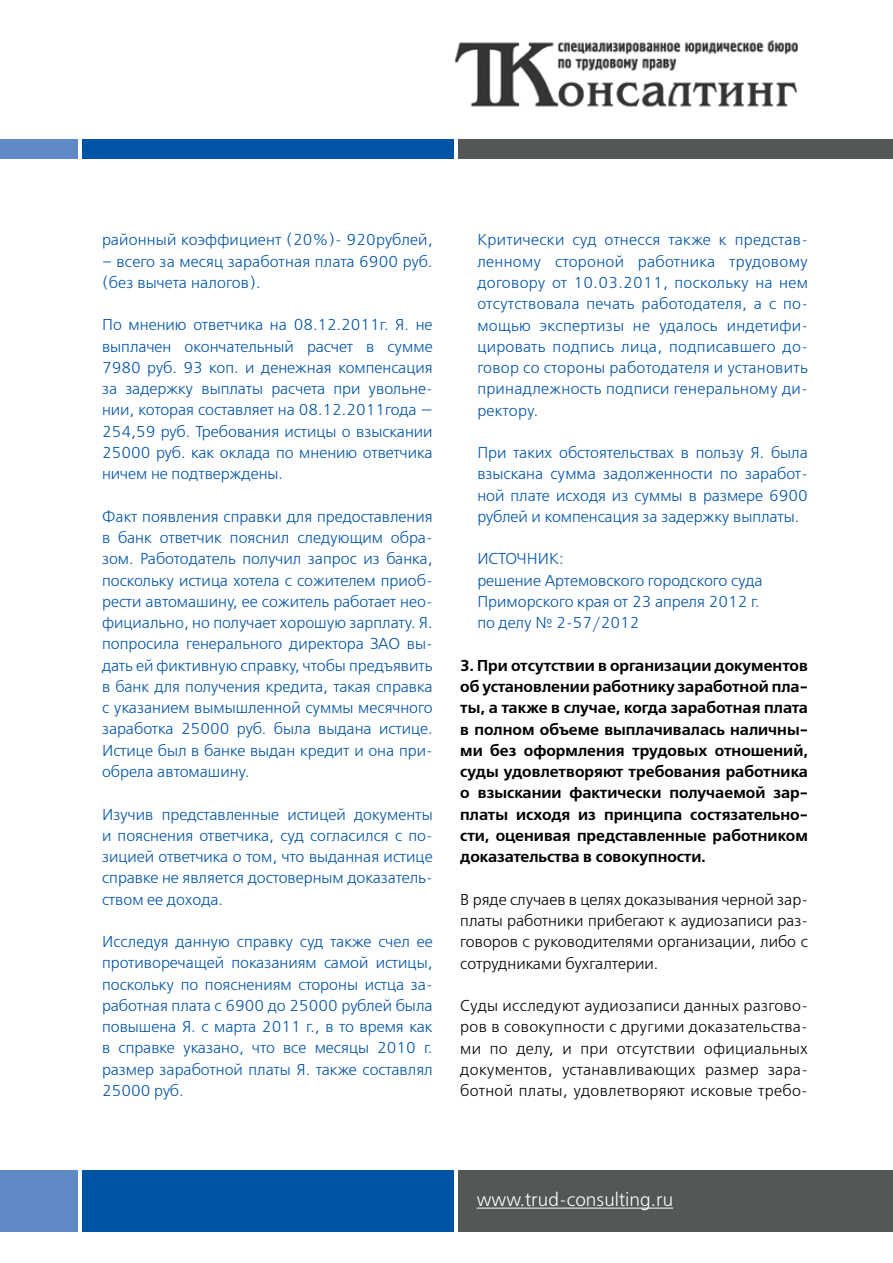
<style>
.page{position:relative;width:893px;height:1263px;background:#fff}
.page>*{position:absolute;margin:0;border:0;box-sizing:border-box;transform-origin:0 0}
.t1{font:18.75px "Free Set C";color:#fff}
.t2{font:15.75px/21.3px "Free Set C";color:#0054a6;text-align:justify}
.t3{font:700 15.75px/21.3px "Free Set C";color:#000;text-align:justify}
.t4{font:15.75px/21.3px "Free Set C";letter-spacing:.005em;color:#000;text-align:justify}
</style>
<div class="page">
<img style="left:454px;top:40px;width:344px;height:67px">
<div style="left:0;top:139px;width:78px;height:20px;background:#5f89c7"></div>
<div style="left:83px;top:139px;width:371px;height:20px;background:#0054a6"></div>
<div style="left:458px;top:139px;width:435px;height:20px;background:#545757"></div>
<div style="left:0;top:1170px;width:78px;height:62px;background:#5f89c7"></div>
<div style="left:83px;top:1170px;width:371px;height:62px;background:#0054a6"></div>
<div style="left:458px;top:1170px;width:435px;height:62px;background:#545757"></div>
<hr style="left:477px;top:1207px;width:196px;height:1px;background:#fff">
<p class="t2" style="left:102px;top:230px;width:332px">районный коэффициент (20%)- 920рублей,</p>
<p class="t2" style="left:102px;top:251px;width:332px">– всего за месяц заработная плата 6900 руб. (без вычета налогов).</p>
<p class="t2" style="left:102px;top:315px;width:332px">По мнению ответчика на 08.12.2011г. Я. не выплачен окончательный расчет в сумме 7980 руб. 93 коп. и денежная компенсация за задержку выплаты расчета при увольне&shy;нии, которая составляет на 08.12.2011года — 254,59 руб. Требования истицы о взыскании 25000 руб. как оклада по мнению ответчика ничем не подтверждены.</p>
<p class="t2" style="left:102px;top:506px;width:332px">Факт появления справки для предоставления в банк ответчик пояснил следующим обра&shy;зом. Работодатель получил запрос из банка, поскольку истица хотела с сожителем приоб&shy;рести автомашину, ее сожитель работает нео&shy;фициально, но получает хорошую зарплату. Я. попросила генерального директора ЗАО</p>
<p class="t2" style="left:102px;top:634px;width:332px;text-indent:305px">вы&shy;дать ей фиктивную справку, чтобы предъявить в банк для получения кредита, такая справка с указанием вымышленной суммы месячного заработка 25000 руб. была выдана истице.<br>И стице был в банке выдан кредит и она при&shy;обрела автомашину.</p>
<p class="t2" style="left:102px;top:804px;width:332px">Изучив представленные истицей документы и пояснения ответчика, суд согласился с по&shy;зицией ответчика о том, что выданная истице справке не является достоверным доказатель&shy;ством ее дохода.</p>
<p class="t2" style="left:102px;top:931px;width:332px">И сследуя данную справку суд также счел ее противоречащей показаниям самой истицы, поскольку по пояснениям стороны истца за&shy;работная плата с 6900 до 25000 рублей была повышена Я. с марта 2011 г., в то время как в справке указано, что все месяцы 2010 г. размер заработной платы Я. также составлял 25000 руб.</p>
<p class="t2" style="left:477px;top:230px;width:332px">Критически суд отнесся также к представ&shy;ленному стороной работника трудовому договору от 10.03.2011, поскольку на нем отсутствовала печать работодателя, а с по&shy;мощью экспертизы не удалось индетифи&shy;цировать подпись лица, подписавшего до&shy;говор со стороны работодателя и установить принадлежность подписи генеральному ди&shy;ректору.</p>
<p class="t2" style="left:477px;top:442px;width:332px">П ри таких обстоятельствах в пользу Я. была взыскана сумма задолженности по заработ&shy;ной плате исходя из суммы в размере 6900 рублей и компенсация за задержку выплаты.</p>
<p class="t2" style="left:477px;top:549px;width:287px;text-align:left">Источник:<br>решение Артемовского городского суда<br>П риморского края от 23 апреля 2012 г. по делу № 2-57/2012</p>
<p class="t3" style="left:460px;top:655px;width:349px">3. При отсутствии в организации документов об установлении работнику заработной пла&shy;ты, а также в случае, когда заработная плата в полном объеме выплачивалась наличны&shy;ми без оформления трудовых отношений, суды удовлетворяют требования работника о взыскании фактически получаемой зар&shy;платы исходя из принципа состязательно&shy;сти, оценивая представленные работником доказательства в совокупности.</p>
<p class="t4" style="left:460px;top:889px;width:349px">В ряде случаев в целях доказывания черной зар&shy;платы работники прибегают к аудиозаписи раз&shy;говоров с руководителями организации, либо с сотрудниками бухгалтерии.</p>
<p class="t4" style="left:460px;top:995px;width:349px">Суды исследуют аудиозаписи данных разгово&shy;ров в совокупности с другими доказательства&shy;ми по делу, и при отсутствии официальных документов, устанавливающих размер зара&shy;ботной платы, удовлетворяют исковые требо-</p>
<p class="t1" style="left:477px;top:1189px;width:198px">www.trud-consulting.ru</p>
</div>
